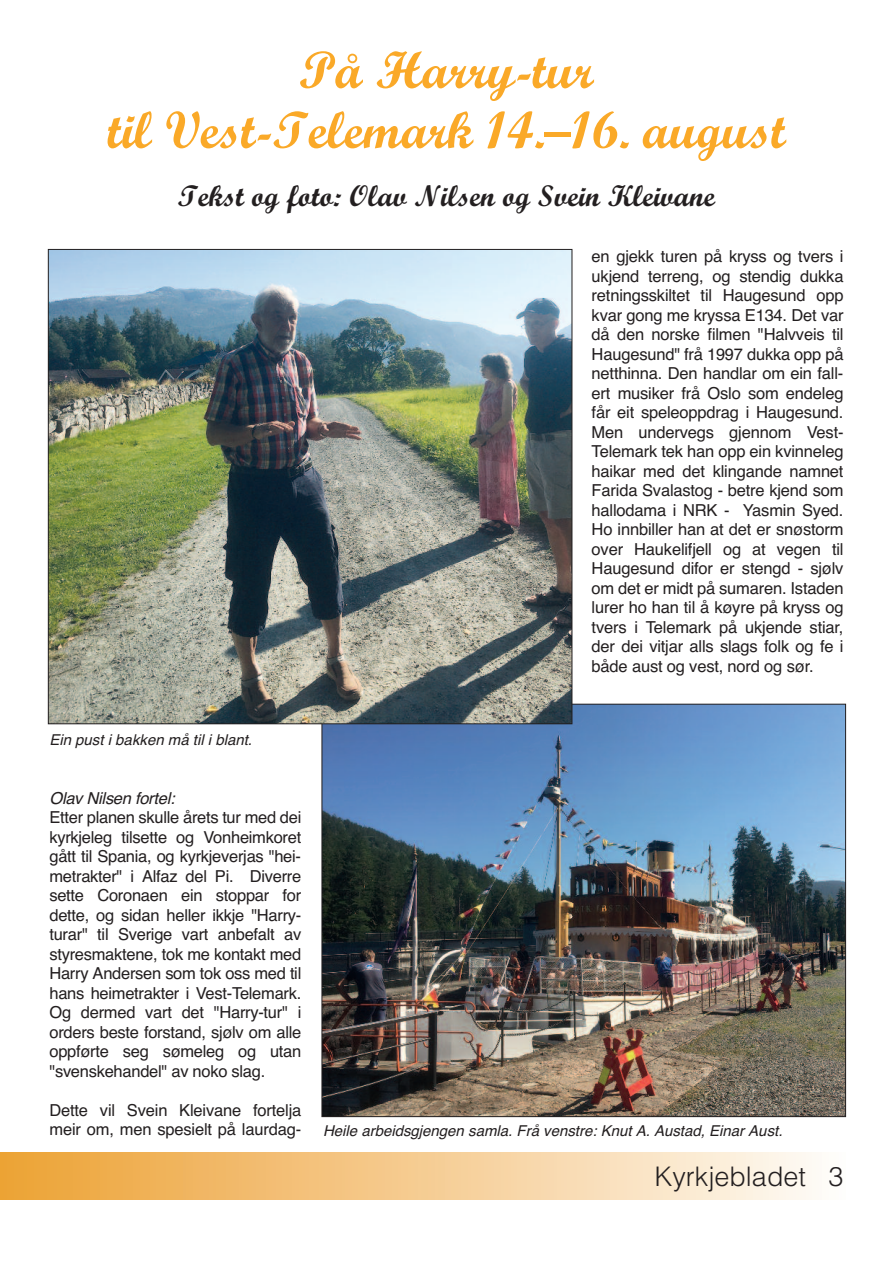
<style>
.page{position:relative;width:893px;height:1263px;background:#fff}
.page>*{position:absolute;margin:0;border:0;box-sizing:border-box;transform-origin:0 0}
.t1{font:700 52.5px/60px "Script MT Std";color:#faa928;text-align:center}
.t2{font:700 30px "Script MT Std";color:#231f20}
.t3{font:300 27px "Helvetica";color:#231f20}
.t4{font:16.5px/19.5px "Helvetica";letter-spacing:-.01em;color:#231f20;text-align:justify}
.t5{font:italic 16.5px "Helvetica";letter-spacing:-.015em;color:#231f20}
.t6{font:italic 15px "Helvetica";color:#231f20}
</style>
<div class="page">
<div style="left:0;top:1152px;width:845px;height:47px;background:linear-gradient(to right,#eda133,#fefbf7)"></div>
<img style="left:324px;top:706px;width:520px;height:409px">
<img style="left:50px;top:251px;width:520px;height:471px">
<h1 class="t1" style="left:107px;top:46px;width:680px">På Harry-tur<br>til Vest-Telemark 14.–16. august</h1>
<h2 class="t2" style="left:178px;top:185px;width:539px">Tekst og foto: Olav Nilsen og Svein Kleivane</h2>
<p class="t4" style="left:592px;top:247px;width:253px">en gjekk turen på kryss og tvers i ukjend terreng, og stendig dukka retningsskiltet til Haugesund opp kvar gong me kryssa E134. Det var då den norske filmen "Halvveis til Haugesund" frå 1997 dukka opp på netthinna. Den handlar om ein fall&shy;ert musiker frå Oslo som endeleg får eit speleoppdrag i Haugesund.<br>Men undervegs gjennom Vest-Telemark tek han opp ein kvinneleg haikar med det klingande namnet Farida Svalastog - betre kjend som hallodama i NRK - Yasmin Syed.<br>Ho innbiller han at det er snøstorm over Haukelifjell og at vegen til Haugesund difor er stengd - sjølv om det er midt på sumaren. Istaden lurer ho han til å køyre på kryss og tvers i Telemark på ukjende stiar, der dei vitjar alls slags folk og fe i både aust og vest, nord og sør.</p>
<p class="t6" style="left:49px;top:731px;width:204px">Ein pust i bakken må til i blant.</p>
<p class="t5" style="left:49px;top:788px;width:127px">Olav Nilsen fortel:</p>
<p class="t4" style="left:49px;top:808px;width:253px">Etter planen skulle årets tur med dei kyrkjeleg tilsette og Vonheimkoret gått til Spania, og kyrkjeverjas "hei&shy;metrakter" i Alfaz del Pi. Diverre sette Coronaen ein stoppar for dette, og sidan heller ikkje "Harry&shy;turar" til Sverige vart anbefalt av styresmaktene, tok me kontakt med Harry Andersen som tok oss med til hans heimetrakter i Vest-Telemark.<br>Og dermed vart det "Harry-tur" i orders beste forstand, sjølv om alle oppførte seg sømeleg og utan "svenskehandel" av noko slag.</p>
<p class="t4" style="left:49px;top:1100px;width:253px">Dette vil Svein Kleivane fortelja meir om, men spesielt på laurdag-</p>
<p class="t6" style="left:323px;top:1122px;width:461px">Heile arbeidsgjengen samla. Frå venstre: Knut A. Austad, Einar Aust.</p>
<h3 class="t3" style="left:654px;top:1153px;width:191px">Kyrkjebladet 3</h3>
</div>
